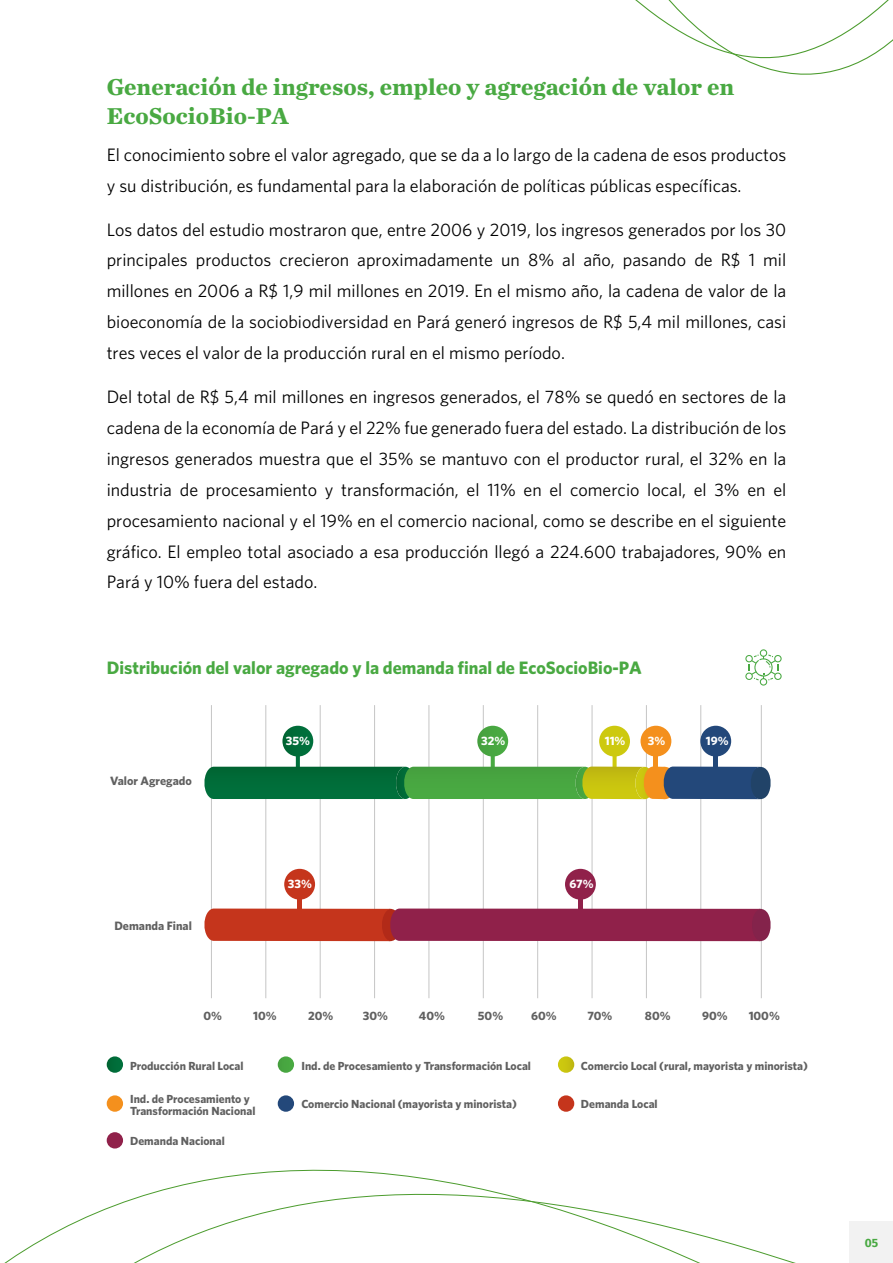
<style>
.page{position:relative;width:893px;height:1263px;background:#fff}
.page>*{position:absolute;margin:0;border:0;box-sizing:border-box;transform-origin:0 0}
.t1{font:700 24px/28.8px "Chronicle Text G1";color:#49a942}
.t2{font:18px/30.9px "Whitney HTF";color:#000;text-align:justify}
.t3{font:700 18px "Whitney HTF";color:#49a942}
.t4{font:700 12.15px "Whitney";color:#606060}
.t5{font:700 12.15px "Whitney";color:#fff}
.t6{font:700 12px "Fira Sans";color:#49a942}
.t7{font:700 11.7px/12.1px "Whitney";color:#606060}
</style>
<div class="page">
<div style="left:850px;top:1222px;width:43px;height:41px;background:#f2f2f2"></div>
<hr style="left:761px;top:705px;width:1px;height:293px;background:#c6c6c6">
<hr style="left:211px;top:705px;width:1px;height:293px;background:#c6c6c6">
<hr style="left:265px;top:705px;width:1px;height:293px;background:#c6c6c6">
<svg style="left:296px;top:756px;width:4px;height:9px"></svg>
<hr style="left:320px;top:705px;width:1px;height:293px;background:#c6c6c6">
<hr style="left:374px;top:705px;width:1px;height:293px;background:#c6c6c6">
<hr style="left:428px;top:705px;width:1px;height:293px;background:#c6c6c6">
<hr style="left:483px;top:705px;width:1px;height:293px;background:#c6c6c6">
<hr style="left:537px;top:705px;width:1px;height:293px;background:#c6c6c6">
<hr style="left:591px;top:705px;width:2px;height:293px;background:#c6c6c6">
<hr style="left:646px;top:705px;width:1px;height:293px;background:#c6c6c6">
<hr style="left:700px;top:705px;width:1px;height:293px;background:#c6c6c6">
<div style="left:282px;top:726px;width:31px;height:30px;background:#006d39;border-radius:15px"></div>
<svg style="left:491px;top:756px;width:4px;height:9px"></svg>
<div style="left:477px;top:726px;width:31px;height:30px;background:#48a741;border-radius:15px"></div>
<svg style="left:613px;top:756px;width:4px;height:9px"></svg>
<div style="left:599px;top:726px;width:31px;height:30px;background:#cdc90f;border-radius:50%"></div>
<hr style="left:654px;top:742px;width:4px;height:37px;background:#f4901d">
<div style="left:640px;top:726px;width:31px;height:30px;background:#f4901d;border-radius:50%"></div>
<hr style="left:298px;top:885px;width:4px;height:37px;background:#c5351c">
<div style="left:284px;top:869px;width:31px;height:31px;background:#c5351c;border-radius:50%"></div>
<hr style="left:578px;top:885px;width:4px;height:37px;background:#90214a">
<div style="left:565px;top:869px;width:31px;height:31px;background:#90214a;border-radius:50%"></div>
<hr style="left:714px;top:742px;width:4px;height:37px;background:#23487a">
<div style="left:700px;top:726px;width:31px;height:30px;background:#23487a;border-radius:50%"></div>
<svg style="left:107px;top:1056px;width:16px;height:17px"></svg>
<svg style="left:278px;top:1056px;width:16px;height:17px"></svg>
<svg style="left:558px;top:1056px;width:16px;height:17px"></svg>
<div style="left:107px;top:1095px;width:16px;height:17px;background:#f4901d;border-radius:50%"></div>
<div style="left:107px;top:1132px;width:16px;height:16px;background:#90214a;border-radius:50%"></div>
<div style="left:278px;top:1095px;width:16px;height:17px;background:#23487a;border-radius:50%"></div>
<div style="left:558px;top:1095px;width:16px;height:17px;background:#c5351c;border-radius:50%"></div>
<svg style="left:204px;top:907px;width:567px;height:36px;background:#ab3f50"></svg>
<svg style="left:204px;top:765px;width:567px;height:36px;background:#518f55"></svg>
<svg style="left:4px;top:1169px;width:867px;height:94px"></svg>
<svg style="left:635px;top:0;width:258px;height:75px"></svg>
<svg style="left:745px;top:649px;width:37px;height:37px"></svg>
<h1 class="t1" style="left:107px;top:71px;width:629px">Generación de ingresos, empleo y agregación de valor en<br>EcoSocioBio-PA</h1>
<p class="t2" style="left:107px;top:139px;width:681px">El conocimiento sobre el valor agregado, que se da a lo largo de la cadena de esos productos y su distribución, es fundamental para la elaboración de políticas públicas específicas.</p>
<p class="t2" style="left:107px;top:213px;width:681px">Los datos del estudio mostraron que, entre 2006 y 2019, los ingresos generados por los 30 principales productos crecieron aproximadamente un 8% al año, pasando de R$ 1 mil millones en 2006 a R$ 1,9 mil millones en 2019. En el mismo año, la cadena de valor de la bioeconomía de la sociobiodiversidad en Pará generó ingresos de R$ 5,4 mil millones, casi tres veces el valor de la producción rural en el mismo período.</p>
<p class="t2" style="left:107px;top:381px;width:681px">Del total de R$ 5,4 mil millones en ingresos generados, el 78% se quedó en sectores de la cadena de la economía de Pará y el 22% fue generado fuera del estado. La distribución de los ingresos generados muestra que el 35% se mantuvo con el productor rural, el 32% en la industria de procesamiento y transformación, el 11% en el comercio local, el 3% en el procesamiento nacional y el 19% en el comercio nacional, como se describe en el siguiente gráfico. El empleo total asociado a esa producción llegó a 224.600 trabajadores, 90% en Pará y 10% fuera del estado.</p>
<p class="t3" style="left:107px;top:656px;width:537px">Distribución del valor agregado y la demanda final de EcoSocioBio-PA</p>
<p class="t4" style="left:110px;top:773px;width:83px">Valor Agregado</p>
<p class="t5" style="left:286px;top:734px;width:26px">35%</p>
<p class="t5" style="left:481px;top:733px;width:26px">32%</p>
<p class="t5" style="left:605px;top:733px;width:22px">11%</p>
<p class="t5" style="left:648px;top:733px;width:19px">3%</p>
<p class="t5" style="left:706px;top:734px;width:24px">19%</p>
<p class="t4" style="left:114px;top:918px;width:79px">Demanda Final</p>
<p class="t5" style="left:288px;top:877px;width:26px">33%</p>
<p class="t5" style="left:570px;top:877px;width:25px">67%</p>
<p class="t4" style="left:204px;top:1008px;width:20px">0%</p>
<p class="t4" style="left:253px;top:1008px;width:25px">10%</p>
<p class="t4" style="left:308px;top:1008px;width:27px">20%</p>
<p class="t4" style="left:363px;top:1008px;width:27px">30%</p>
<p class="t4" style="left:419px;top:1008px;width:27px">40%</p>
<p class="t4" style="left:478px;top:1008px;width:27px">50%</p>
<p class="t4" style="left:531px;top:1008px;width:27px">60%</p>
<p class="t4" style="left:587px;top:1008px;width:26px">70%</p>
<p class="t4" style="left:645px;top:1008px;width:27px">80%</p>
<p class="t4" style="left:702px;top:1008px;width:27px">90%</p>
<p class="t4" style="left:749px;top:1008px;width:33px">100%</p>
<p class="t7" style="left:130px;top:1059px;width:115px">Producción Rural Local</p>
<p class="t7" style="left:301px;top:1059px;width:231px">Ind. de Procesamiento y Transformación Local</p>
<p class="t7" style="left:581px;top:1059px;width:228px">Comercio Local (rural, mayorista y minorista)</p>
<p class="t7" style="left:130px;top:1092px;width:127px">Ind. de Procesamiento y<br>Transformación Nacional</p>
<p class="t7" style="left:301px;top:1098px;width:217px">Comercio Nacional (mayorista y minorista)</p>
<p class="t7" style="left:581px;top:1098px;width:78px">Demanda Local</p>
<p class="t7" style="left:130px;top:1134px;width:96px">Demanda Nacional</p>
<p class="t6" style="left:865px;top:1232px;width:15px">05</p>
</div>
